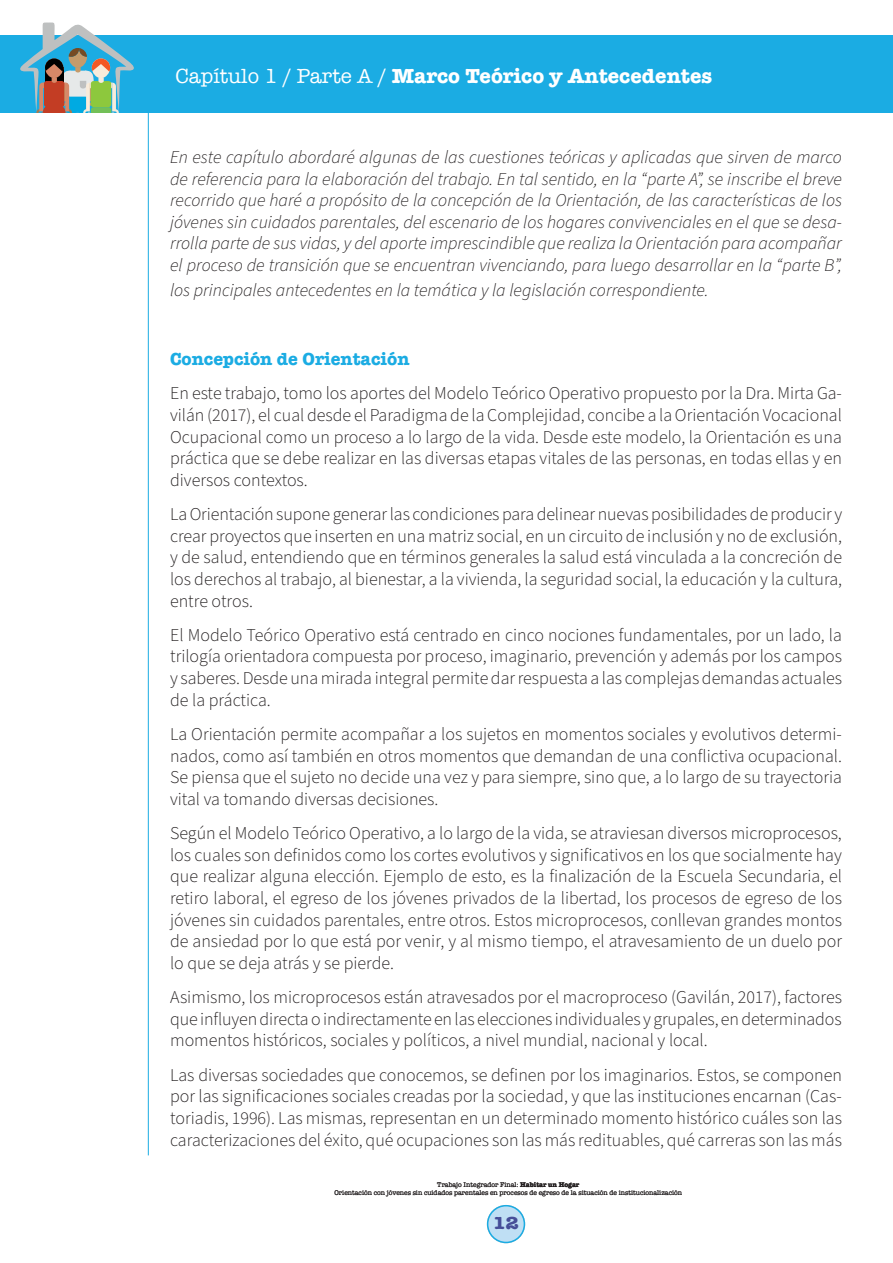
<style>
.page{position:relative;width:893px;height:1263px;background:#fff}
.page>*{position:absolute;margin:0;border:0;box-sizing:border-box;transform-origin:0 0}
.t1{font:700 21px "American Typewriter";color:#fff}
.Texto_General{font:300 18px/21.6px "Source Sans Pro";color:#231f20;text-align:justify}
.Cursiva{font:italic 300 18px/21.6px "Source Sans Pro";color:#231f20;text-align:justify}
.Subtitulos_Capitulo{font:700 18px "American Typewriter";color:#1bace3}
.t2{font:700 18px "American Typewriter";color:#464e98;scale:1.14 1}
.t3{font:7.05px/8.4px "American Typewriter";color:#231f20;text-align:center;scale:.95 1}
.s1{font-weight:400}
.s2{font-weight:700}
</style>
<div class="page">
<div style="left:0;top:35px;width:893px;height:77px;background:#1bace3"></div>
<div style="left:488px;top:1206px;width:36px;height:36px;background:#bfdff4;border-radius:50%"></div>
<div style="left:487px;top:1205px;width:38px;height:38px;border:2px solid #1bace3;border-radius:50%"></div>
<hr style="left:148px;top:68px;width:1px;height:1087px;background:#1bace3">
<svg style="left:20px;top:22px;width:114px;height:90px"></svg>
<p class="t1" style="left:176px;top:57px;width:538px"><span class="s1">Capítulo 1 / Parte A /</span> Marco Teórico y Antecedentes</p>
<p class="Cursiva" style="left:170px;top:147px;width:673px">En este capítulo abordaré algunas de las cuestiones teóricas y aplicadas que sirven de marco de referencia para la elaboración del trabajo. En tal sentido, en la “parte A”, se inscribe el breve recorrido que haré a propósito de la concepción de la Orientación, de las características de los jóvenes sin cuidados parentales, del escenario de los hogares convivenciales en el que se desa&shy;rrolla parte de sus vidas, y del aporte imprescindible que realiza la Orientación para acompañar el proceso de transición que se encuentran vivenciando, para luego desarrollar en la “parte B”,</p>
<p class="Cursiva" style="left:170px;top:280px;width:540px">los principales antecedentes en la temática y la legislación correspondiente.</p>
<p class="Subtitulos_Capitulo" style="left:170px;top:343px;width:241px">Concepción de Orientación</p>
<p class="Texto_General" style="left:170px;top:383px;width:673px">En este trabajo, tomo los aportes del Modelo Teórico Operativo propuesto por la Dra. Mirta Ga&shy;vilán (2017), el cual desde el Paradigma de la Complejidad, concibe a la Orientación Vocacional Ocupacional como un proceso a lo largo de la vida. Desde este modelo, la Orientación es una práctica que se debe realizar en las diversas etapas vitales de las personas, en todas ellas y en diversos contextos.</p>
<p class="Texto_General" style="left:170px;top:504px;width:674px">La Orientación supone generar las condiciones para delinear nuevas posibilidades de producir y crear proyectos que inserten en una matriz social, en un circuito de inclusión y no de exclusión, y de salud, entendiendo que en términos generales la salud está vinculada a la concreción de los derechos al trabajo, al bienestar, a la vivienda, la seguridad social, la educación y la cultura, entre otros.</p>
<p class="Texto_General" style="left:170px;top:625px;width:673px">El Modelo Teórico Operativo está centrado en cinco nociones fundamentales, por un lado, la trilogía orientadora compuesta por proceso, imaginario, prevención y además por los campos y saberes. Desde una mirada integral permite dar respuesta a las complejas demandas actuales de la práctica.</p>
<p class="Texto_General" style="left:170px;top:724px;width:673px">La Orientación permite acompañar a los sujetos en momentos sociales y evolutivos determi&shy;nados, como así también en otros momentos que demandan de una conflictiva ocupacional.<br>Se piensa que el sujeto no decide una vez y para siempre, sino que, a lo largo de su trayectoria vital va tomando diversas decisiones.</p>
<p class="Texto_General" style="left:170px;top:823px;width:673px">Según el Modelo Teórico Operativo, a lo largo de la vida, se atraviesan diversos microprocesos, los cuales son definidos como los cortes evolutivos y significativos en los que socialmente hay que realizar alguna elección. Ejemplo de esto, es la finalización de la Escuela Secundaria, el retiro laboral, el egreso de los jóvenes privados de la libertad, los procesos de egreso de los jóvenes sin cuidados parentales, entre otros. Estos microprocesos, conllevan grandes montos de ansiedad por lo que está por venir, y al mismo tiempo, el atravesamiento de un duelo por lo que se deja atrás y se pierde.</p>
<p class="Texto_General" style="left:170px;top:987px;width:673px">Asimismo, los microprocesos están atravesados por el macroproceso (Gavilán, 2017), factores que influyen directa o indirectamente en las elecciones individuales y grupales, en determinados momentos históricos, sociales y políticos, a nivel mundial, nacional y local.</p>
<p class="Texto_General" style="left:170px;top:1064px;width:673px">Las diversas sociedades que conocemos, se definen por los imaginarios. Estos, se componen por las significaciones sociales creadas por la sociedad, y que las instituciones encarnan (Cas&shy;toriadis, 1996). Las mismas, representan en un determinado momento histórico cuáles son las caracterizaciones del éxito, qué ocupaciones son las más redituables, qué carreras son las más</p>
<p class="t3" style="left:335px;top:1180px;width:367px">Trabajo Integrador Final: <span class="s2">Habitar un Hogar<br></span>Orientación con jóvenes sin cuidados parentales en procesos de egreso de la situación de institucionalización</p>
<p class="t2" style="left:493px;top:1207px;width:25px">12</p>
</div>
